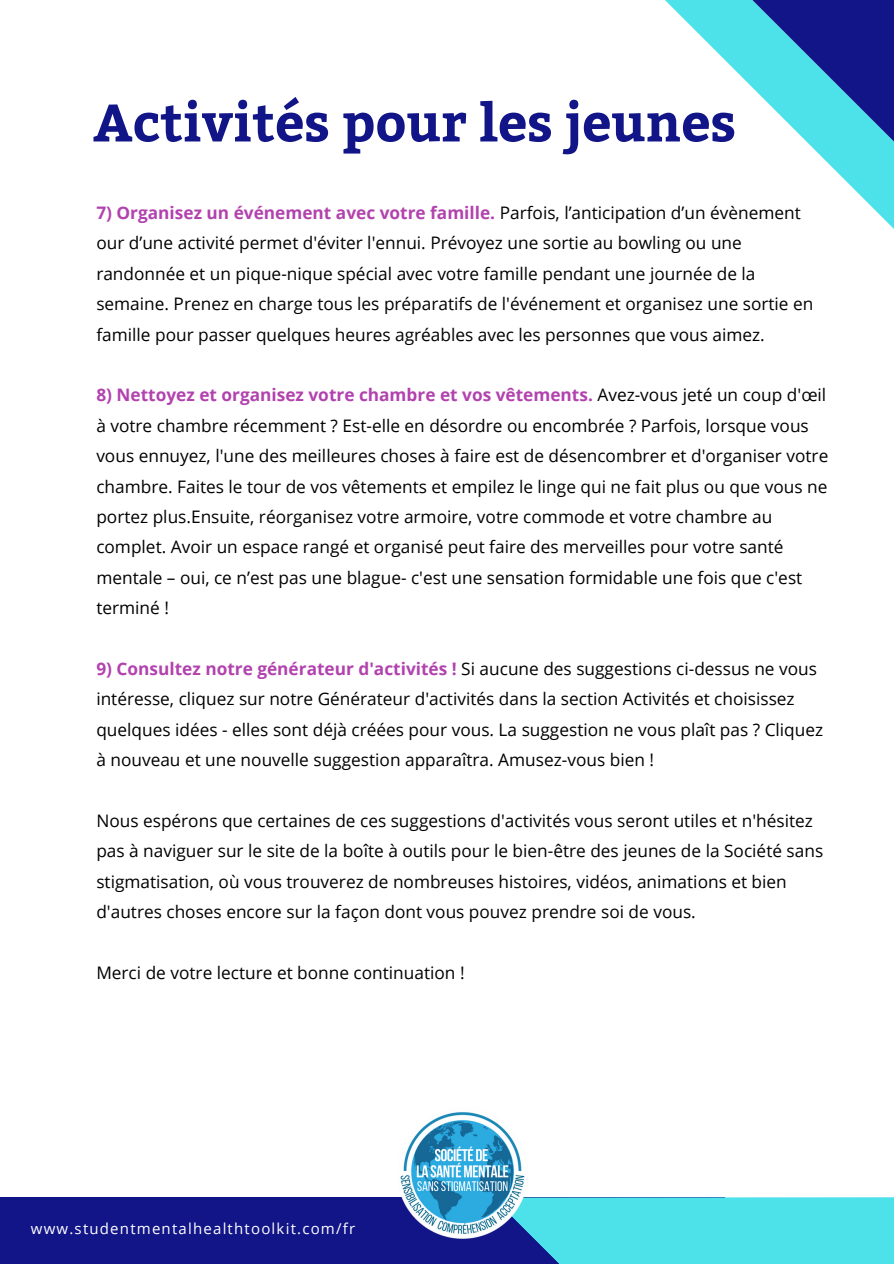
<style>
.page{position:relative;width:894px;height:1264px;background:#fff}
.page>*{position:absolute;margin:0;border:0;box-sizing:border-box;transform-origin:0 0}
.t1{font:700 52.5px "Bitter";color:#121588}
.t2{font:17.25px/30.3px "Open Sans";color:#000}
.t3{font:15px "Open Sans";letter-spacing:.08em;color:#fff}
.s1{font-weight:700;color:#b242ae}
</style>
<div class="page">
<svg style="left:687px;top:0;width:206px;height:228px"></svg>
<div style="left:0;top:1197px;width:724px;height:66px;background:#121588"></div>
<div style="left:529px;top:1197px;width:364px;height:66px;background:#4de1e9"></div>
<img style="left:400px;top:1112px;width:129px;height:127px">
<h2 class="t1" style="left:93px;top:84px;width:644px">Activités pour les jeunes</h2>
<p class="t2" style="left:96px;top:197px;width:718px"><span class="s1">7) Organisez un événement avec votre famille.</span> Parfois, l’anticipation d’un évènement our d’une activité permet d'éviter l'ennui. Prévoyez une sortie au bowling ou une randonnée et un pique-nique spécial avec votre famille pendant une journée de la semaine. Prenez en charge tous les préparatifs de l'événement et organisez une sortie en famille pour passer quelques heures agréables avec les personnes que vous aimez.</p>
<h1 class="t2" style="left:96px;top:379px;width:733px"><span class="s1">8) Nettoyez et organisez votre chambre et vos vêtements.</span> Avez-vous jeté un coup d'œil à votre chambre récemment ? Est-elle en désordre ou encombrée ? Parfois, lorsque vous vous ennuyez, l'une des meilleures choses à faire est de désencombrer et d'organiser votre chambre. Faites le tour de vos vêtements et empilez le linge qui ne fait plus ou que vous ne portez plus.Ensuite, réorganisez votre armoire, votre commode et votre chambre au complet. Avoir un espace rangé et organisé peut faire des merveilles pour votre santé mentale – oui, ce n’est pas une blague- c'est une sensation formidable une fois que c'est terminé !</h1>
<h2 class="t2" style="left:96px;top:653px;width:728px"><span class="s1">9) Consultez notre générateur d'activités !</span> Si aucune des suggestions ci-dessus ne vous intéresse, cliquez sur notre Générateur d'activités dans la section Activités et choisissez quelques idées - elles sont déjà créées pour vous. La suggestion ne vous plaît pas ? Cliquez à nouveau et une nouvelle suggestion apparaîtra. Amusez-vous bien !</h2>
<h2 class="t2" style="left:96px;top:805px;width:728px">Nous espérons que certaines de ces suggestions d'activités vous seront utiles et n'hésitez pas à naviguer sur le site de la boîte à outils pour le bien-être des jeunes de la Société sans stigmatisation, où vous trouverez de nombreuses histoires, vidéos, animations et bien d'autres choses encore sur la façon dont vous pouvez prendre soi de vous.</h2>
<h2 class="t2" style="left:96px;top:957px;width:369px">Merci de votre lecture et bonne continuation !</h2>
<p class="t3" style="left:31px;top:1217px;width:326px">www.studentmentalhealthtoolkit.com/fr</p>
</div>
